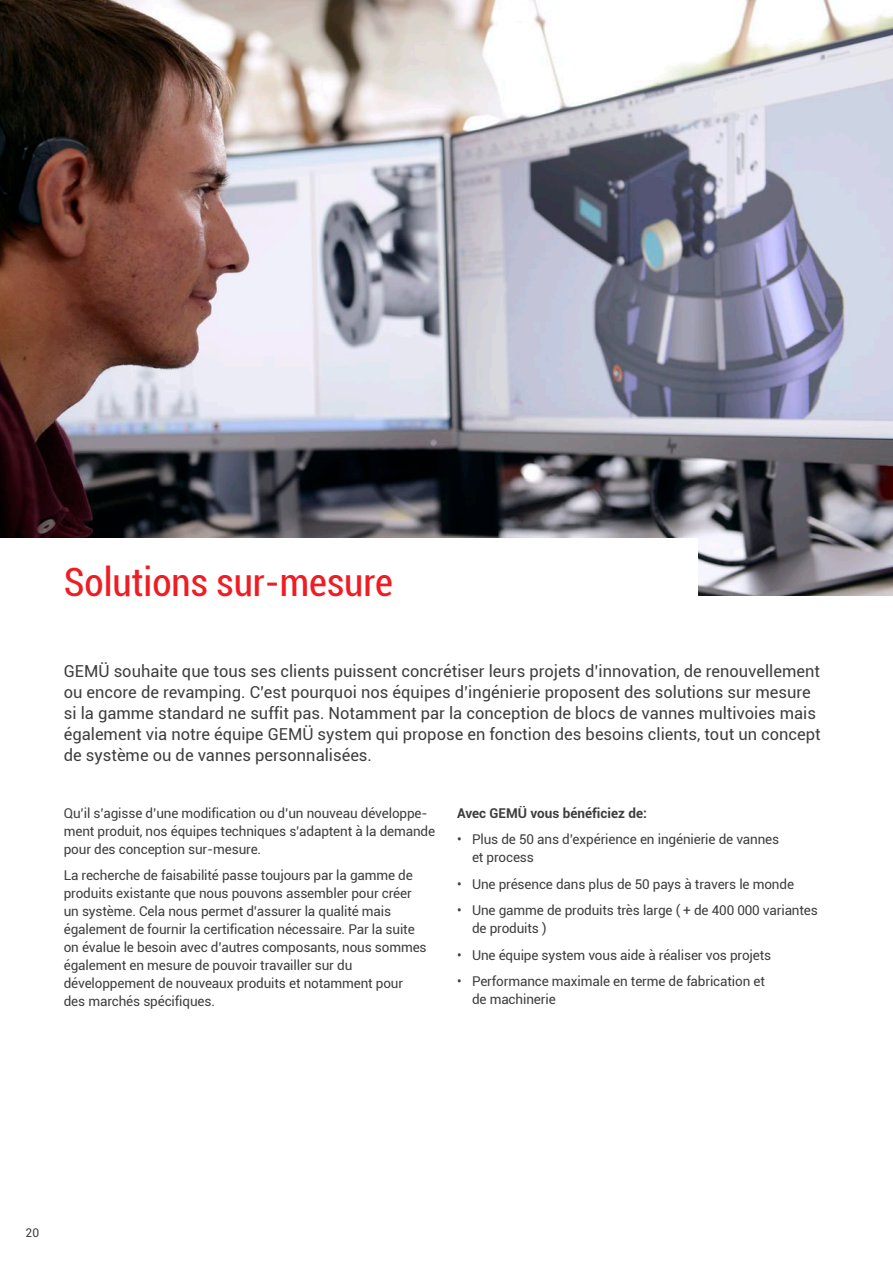
<style>
.page{position:relative;width:893px;height:1263px;background:#fff}
.page>*{position:absolute;margin:0;border:0;box-sizing:border-box;transform-origin:0 0}
.t1{font:condensed 39px "Roboto";color:#ee1d23}
.t2{font:16.5px/21px "Roboto";color:#3e3e3f}
.t3{font:13.5px/18px "Roboto";letter-spacing:-.01em;color:#3e3e3f}
.t4{font:700 13.5px "Roboto";color:#3e3e3f}
.t5{font:12px "Roboto";color:#3e3e3f}
</style>
<div class="page">
<img style="left:0;top:0;width:893px;height:595px">
<div style="left:0;top:539px;width:697px;height:85px;background:#fff"></div>
<h1 class="t1" style="left:64px;top:555px;width:331px">Solutions sur-mesure</h1>
<p class="t2" style="left:64px;top:660px;width:758px">GEMÜ souhaite que tous ses clients puissent concrétiser leurs projets d’innovation, de renouvellement ou encore de revamping. C’est pourquoi nos équipes d’ingénierie proposent des solutions sur mesure si la gamme standard ne suffit pas. Notamment par la conception de blocs de vannes multivoies mais également via notre équipe GEMÜ system qui propose en fonction des besoins clients, tout un concept de système ou de vannes personnalisées.</p>
<p class="t3" style="left:64px;top:803px;width:373px">Qu’il s’agisse d’une modification ou d’un nouveau développe&shy;ment produit, nos équipes techniques s’adaptent à la demande pour des conception sur-mesure.</p>
<p class="t3" style="left:64px;top:866px;width:364px">La recherche de faisabilité passe toujours par la gamme de produits existante que nous pouvons assembler pour créer un système. Cela nous permet d’assurer la qualité mais également de fournir la certification nécessaire. Par la suite on évalue le besoin avec d’autres composants, nous sommes également en mesure de pouvoir travailler sur du développement de nouveaux produits et notamment pour des marchés spécifiques.</p>
<p class="t4" style="left:457px;top:803px;width:191px">Avec GEMÜ vous bénéficiez de:</p>
<p class="t3" style="left:472px;top:830px;width:309px;text-indent:-15px">• Plus de 50 ans d’expérience en ingénierie de vannes et process</p>
<p class="t3" style="left:457px;top:874px;width:338px">• Une présence dans plus de 50 pays à travers le monde</p>
<p class="t3" style="left:472px;top:901px;width:347px;text-indent:-15px">• Une gamme de produits très large ( + de 400 000 variantes de produits )</p>
<p class="t3" style="left:457px;top:945px;width:316px">• Une équipe system vous aide à réaliser vos projets</p>
<p class="t3" style="left:472px;top:972px;width:294px;text-indent:-15px">• Performance maximale en terme de fabrication et de machinerie</p>
<p class="t5" style="left:26px;top:1225px;width:15px">20</p>
</div>
